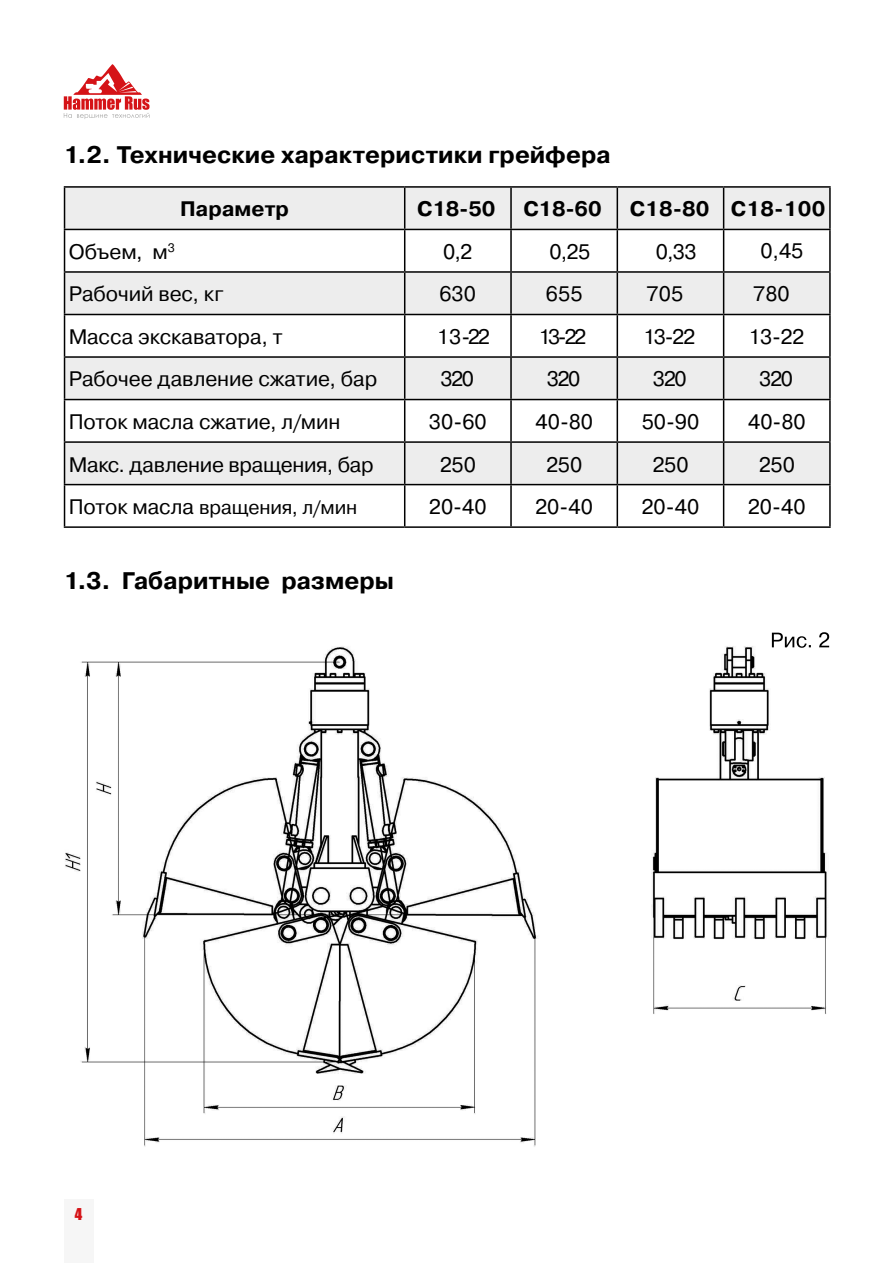
<style>
.page{position:relative;width:893px;height:1263px;background:#fff}
.page>*{position:absolute;margin:0;border:0;box-sizing:border-box;transform-origin:0 0}
.t1{font:700 24px "Pragmatica C";color:#000}
.t2{font:21px "Pragmatica C";letter-spacing:-.005em;color:#000}
.t3{font:700 21px "Pragmatica C";color:#000}
.t4{font:19.5px "Pragmatica C";letter-spacing:-.005em;color:#000}
.t5{font:15px "Impact";color:#d51317}
.s1{font-size:21px}
</style>
<div class="page">
<div style="left:64px;top:1199px;width:30px;height:64px;background:#f6f6f6"></div>
<svg style="left:64px;top:64px;width:86px;height:55px"></svg>
<svg style="left:65px;top:188px;width:764px;height:126px;fill:#ededed"></svg>
<svg style="left:405px;top:188px;width:318px;height:126px"></svg>
<div style="left:65px;top:358px;width:764px;height:41px;background:#ededed"></div>
<div style="left:405px;top:357px;width:106px;height:42px;background:#ededed"></div>
<div style="left:511px;top:357px;width:106px;height:42px;background:#ededed"></div>
<div style="left:617px;top:357px;width:107px;height:42px;background:#ededed"></div>
<div style="left:65px;top:443px;width:764px;height:41px;background:#ededed"></div>
<div style="left:405px;top:442px;width:106px;height:43px;background:#ededed"></div>
<div style="left:511px;top:442px;width:106px;height:43px;background:#ededed"></div>
<div style="left:617px;top:442px;width:107px;height:43px;background:#ededed"></div>
<hr style="left:64px;top:186px;width:341px;height:2px;background:#000">
<hr style="left:64px;top:188px;width:1px;height:41px;background:#000">
<hr style="left:405px;top:186px;width:106px;height:2px;background:#000">
<hr style="left:404px;top:188px;width:1px;height:41px;background:#000">
<hr style="left:511px;top:186px;width:106px;height:2px;background:#000">
<hr style="left:510px;top:188px;width:2px;height:41px;background:#000">
<hr style="left:617px;top:186px;width:107px;height:2px;background:#000">
<hr style="left:617px;top:188px;width:1px;height:41px;background:#000">
<hr style="left:724px;top:186px;width:107px;height:2px;background:#000">
<hr style="left:723px;top:188px;width:1px;height:41px;background:#000">
<hr style="left:829px;top:188px;width:2px;height:41px;background:#000">
<hr style="left:64px;top:229px;width:341px;height:1px;background:#000">
<hr style="left:64px;top:230px;width:1px;height:41px;background:#000">
<hr style="left:405px;top:229px;width:106px;height:1px;background:#000">
<hr style="left:404px;top:230px;width:1px;height:41px;background:#000">
<hr style="left:511px;top:229px;width:106px;height:1px;background:#000">
<hr style="left:510px;top:230px;width:2px;height:41px;background:#000">
<hr style="left:617px;top:229px;width:107px;height:1px;background:#000">
<hr style="left:617px;top:230px;width:1px;height:41px;background:#000">
<hr style="left:724px;top:229px;width:107px;height:1px;background:#000">
<hr style="left:723px;top:230px;width:1px;height:41px;background:#000">
<hr style="left:829px;top:230px;width:2px;height:41px;background:#000">
<hr style="left:64px;top:271px;width:341px;height:2px;background:#000">
<hr style="left:64px;top:273px;width:1px;height:41px;background:#000">
<hr style="left:405px;top:271px;width:106px;height:2px;background:#000">
<hr style="left:404px;top:273px;width:1px;height:41px;background:#000">
<hr style="left:511px;top:271px;width:106px;height:2px;background:#000">
<hr style="left:510px;top:273px;width:2px;height:41px;background:#000">
<hr style="left:617px;top:271px;width:107px;height:2px;background:#000">
<hr style="left:617px;top:273px;width:1px;height:41px;background:#000">
<hr style="left:724px;top:271px;width:107px;height:2px;background:#000">
<hr style="left:723px;top:273px;width:1px;height:41px;background:#000">
<hr style="left:829px;top:273px;width:2px;height:41px;background:#000">
<hr style="left:64px;top:314px;width:341px;height:1px;background:#000">
<hr style="left:64px;top:315px;width:1px;height:41px;background:#000">
<hr style="left:405px;top:314px;width:106px;height:1px;background:#000">
<hr style="left:404px;top:315px;width:1px;height:41px;background:#000">
<hr style="left:511px;top:314px;width:106px;height:1px;background:#000">
<hr style="left:510px;top:315px;width:2px;height:41px;background:#000">
<hr style="left:617px;top:314px;width:107px;height:1px;background:#000">
<hr style="left:617px;top:315px;width:1px;height:41px;background:#000">
<hr style="left:724px;top:314px;width:107px;height:1px;background:#000">
<hr style="left:723px;top:315px;width:1px;height:41px;background:#000">
<hr style="left:829px;top:315px;width:2px;height:41px;background:#000">
<hr style="left:64px;top:356px;width:341px;height:2px;background:#000">
<hr style="left:64px;top:358px;width:1px;height:41px;background:#000">
<hr style="left:405px;top:356px;width:106px;height:2px;background:#000">
<hr style="left:404px;top:358px;width:1px;height:41px;background:#000">
<hr style="left:511px;top:356px;width:106px;height:2px;background:#000">
<hr style="left:510px;top:358px;width:2px;height:41px;background:#000">
<hr style="left:617px;top:356px;width:107px;height:2px;background:#000">
<hr style="left:617px;top:358px;width:1px;height:41px;background:#000">
<hr style="left:724px;top:356px;width:107px;height:2px;background:#000">
<hr style="left:723px;top:358px;width:1px;height:41px;background:#000">
<hr style="left:829px;top:358px;width:2px;height:41px;background:#000">
<hr style="left:64px;top:399px;width:341px;height:1px;background:#000">
<hr style="left:64px;top:400px;width:1px;height:41px;background:#000">
<hr style="left:405px;top:399px;width:106px;height:1px;background:#000">
<hr style="left:404px;top:400px;width:1px;height:41px;background:#000">
<hr style="left:511px;top:399px;width:106px;height:1px;background:#000">
<hr style="left:510px;top:400px;width:2px;height:41px;background:#000">
<hr style="left:617px;top:399px;width:107px;height:1px;background:#000">
<hr style="left:617px;top:400px;width:1px;height:41px;background:#000">
<hr style="left:724px;top:399px;width:107px;height:1px;background:#000">
<hr style="left:723px;top:400px;width:1px;height:41px;background:#000">
<hr style="left:829px;top:400px;width:2px;height:41px;background:#000">
<hr style="left:64px;top:441px;width:341px;height:2px;background:#000">
<hr style="left:64px;top:443px;width:1px;height:41px;background:#000">
<hr style="left:405px;top:441px;width:106px;height:2px;background:#000">
<hr style="left:404px;top:443px;width:1px;height:41px;background:#000">
<hr style="left:511px;top:441px;width:106px;height:2px;background:#000">
<hr style="left:510px;top:443px;width:2px;height:41px;background:#000">
<hr style="left:617px;top:441px;width:107px;height:2px;background:#000">
<hr style="left:617px;top:443px;width:1px;height:41px;background:#000">
<hr style="left:724px;top:441px;width:107px;height:2px;background:#000">
<hr style="left:723px;top:443px;width:1px;height:41px;background:#000">
<hr style="left:829px;top:443px;width:2px;height:41px;background:#000">
<hr style="left:64px;top:484px;width:341px;height:1px;background:#000">
<hr style="left:64px;top:485px;width:1px;height:41px;background:#000">
<hr style="left:405px;top:484px;width:106px;height:1px;background:#000">
<hr style="left:404px;top:485px;width:1px;height:41px;background:#000">
<hr style="left:511px;top:484px;width:106px;height:1px;background:#000">
<hr style="left:510px;top:485px;width:2px;height:41px;background:#000">
<hr style="left:617px;top:484px;width:107px;height:1px;background:#000">
<hr style="left:617px;top:485px;width:1px;height:41px;background:#000">
<hr style="left:724px;top:484px;width:107px;height:1px;background:#000">
<hr style="left:723px;top:485px;width:1px;height:41px;background:#000">
<hr style="left:829px;top:485px;width:2px;height:41px;background:#000">
<hr style="left:64px;top:526px;width:341px;height:2px;background:#000">
<hr style="left:405px;top:526px;width:106px;height:2px;background:#000">
<hr style="left:511px;top:526px;width:106px;height:2px;background:#000">
<hr style="left:617px;top:526px;width:107px;height:2px;background:#000">
<hr style="left:724px;top:526px;width:107px;height:2px;background:#000">
<img style="left:65px;top:644px;width:762px;height:503px">
<svg style="left:772px;top:632px;width:57px;height:16px"></svg>
<p class="t1" style="left:64px;top:142px;width:549px">1.2. Технические характеристики грейфера</p>
<p class="t3" style="left:180px;top:197px;width:110px">Параметр</p>
<p class="t3" style="left:417px;top:197px;width:80px">C18-50</p>
<p class="t3" style="left:523px;top:197px;width:80px">C18-60</p>
<p class="t3" style="left:630px;top:197px;width:197px">C18-80 C18-100</p>
<p class="t2" style="left:69px;top:240px;width:108px">Объем, м<sup>3</sup></p>
<p class="t2" style="left:443px;top:240px;width:31px">0,2</p>
<p class="t2" style="left:549px;top:240px;width:42px">0,25</p>
<p class="t2" style="left:656px;top:240px;width:42px">0,33</p>
<p class="t2" style="left:760px;top:239px;width:45px">0,45</p>
<p class="t2" style="left:69px;top:282px;width:156px">Рабочий вес, кг</p>
<p class="t2" style="left:440px;top:282px;width:38px">630</p>
<p class="t2" style="left:546px;top:282px;width:38px">655</p>
<p class="t2" style="left:647px;top:282px;width:38px">705</p>
<p class="t2" style="left:753px;top:282px;width:38px">780</p>
<p class="t2" style="left:69px;top:325px;width:215px">Масса экскаватора, т</p>
<p class="t2" style="left:437px;top:325px;width:54px">13-22</p>
<p class="t2" style="left:538px;top:325px;width:49px">13-22</p>
<p class="t2" style="left:643px;top:325px;width:54px">13-22</p>
<p class="t2" style="left:748px;top:325px;width:57px">13-22</p>
<p class="t2" style="left:69px;top:368px;width:310px">Рабочее давление сжатие, бар</p>
<p class="t2" style="left:440px;top:368px;width:35px">320</p>
<p class="t2" style="left:547px;top:368px;width:35px">320</p>
<p class="t2" style="left:653px;top:368px;width:35px">320</p>
<p class="t2" style="left:759px;top:368px;width:35px">320</p>
<p class="t2" style="left:69px;top:410px;width:273px">Поток масла сжатие, л/мин</p>
<p class="t2" style="left:429px;top:410px;width:59px">30-60</p>
<p class="t2" style="left:535px;top:410px;width:59px">40-80</p>
<p class="t2" style="left:642px;top:410px;width:59px">50-90</p>
<p class="t2" style="left:748px;top:410px;width:59px">40-80</p>
<p class="t2" style="left:69px;top:453px;width:306px">Макс. давление вращения, бар</p>
<p class="t2" style="left:440px;top:453px;width:38px">250</p>
<p class="t2" style="left:546px;top:453px;width:38px">250</p>
<p class="t2" style="left:652px;top:453px;width:38px">250</p>
<p class="t2" style="left:759px;top:453px;width:38px">250</p>
<p class="t4" style="left:69px;top:496px;width:290px"><span class="s1">Поток масла</span> вращения, л/мин</p>
<p class="t2" style="left:429px;top:495px;width:59px">20-40</p>
<p class="t2" style="left:535px;top:495px;width:59px">20-40</p>
<p class="t2" style="left:642px;top:495px;width:59px">20-40</p>
<p class="t2" style="left:748px;top:495px;width:59px">20-40</p>
<p class="t1" style="left:64px;top:567px;width:332px">1.3. Габаритные размеры</p>
<p class="t5" style="left:75px;top:1202px;width:9px">4</p>
</div>
